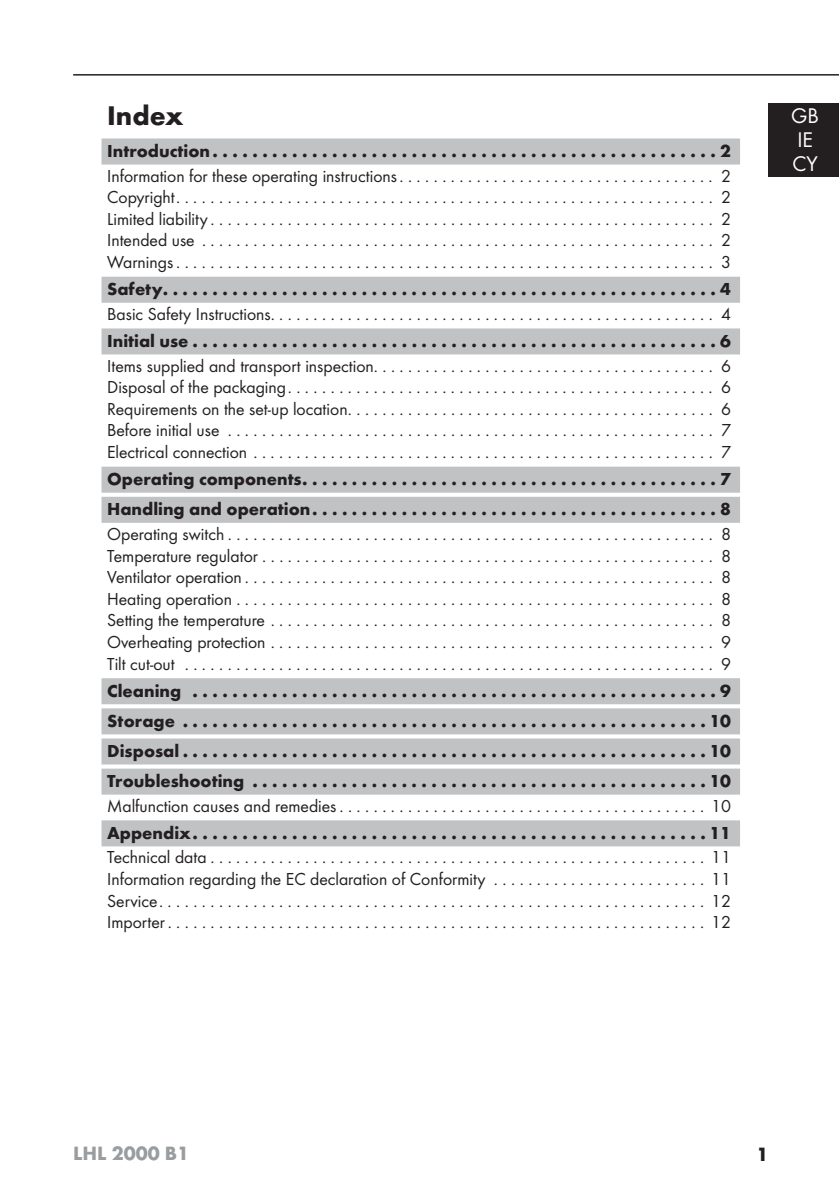
<style>
.page{position:relative;width:839px;height:1192px;background:#fff}
.page>*{position:absolute;margin:0;border:0;box-sizing:border-box;transform-origin:0 0}
.t1{font:700 28px "Futura";color:#231f20}
.t2{font:22px/24px "Futura Boo";color:#fff}
.t3{font:700 20px "Futura";color:#9a9d9f}
.t4{font:700 20px "Futura";color:#231f20}
.t5{font:18px/21.6px "Futura Boo";color:#231f20;text-align:justify}
.t6{font:700 18px/30.2px "Futura";color:#231f20}
</style>
<div class="page">
<hr style="left:73px;top:74px;width:766px;height:2px;background:#231f20">
<div style="left:768px;top:103px;width:71px;height:74px;background:#231f20"></div>
<div style="left:101px;top:138px;width:639px;height:26px;background:#c0c2c4"></div>
<div style="left:101px;top:277px;width:639px;height:26px;background:#c0c2c4"></div>
<div style="left:101px;top:328px;width:639px;height:26px;background:#c0c2c4"></div>
<div style="left:101px;top:466px;width:639px;height:26px;background:#c0c2c4"></div>
<div style="left:101px;top:496px;width:639px;height:26px;background:#c0c2c4"></div>
<div style="left:101px;top:678px;width:639px;height:26px;background:#c0c2c4"></div>
<div style="left:101px;top:708px;width:639px;height:26px;background:#c0c2c4"></div>
<div style="left:101px;top:738px;width:639px;height:26px;background:#c0c2c4"></div>
<div style="left:101px;top:768px;width:639px;height:26px;background:#c0c2c4"></div>
<div style="left:101px;top:820px;width:639px;height:26px;background:#c0c2c4"></div>
<h1 class="t1" style="left:107px;top:105px;width:78px">Index</h1>
<p class="t6" style="left:107px;top:137px;width:625px">Introduction . . . . . . . . . . . . . . . . . . . . . . . . . . . . . . . . . . . . . . . . . . . . . . . . . . . 2</p>
<p class="t5" style="left:107px;top:166px;width:625px">Information for these operating instructions . . . . . . . . . . . . . . . . . . . . . . . . . . . . . . . . . . . . . 2<br>Copyright . . . . . . . . . . . . . . . . . . . . . . . . . . . . . . . . . . . . . . . . . . . . . . . . . . . . . . . . . . . . . . . 2<br>Limited liability . . . . . . . . . . . . . . . . . . . . . . . . . . . . . . . . . . . . . . . . . . . . . . . . . . . . . . . . . . . 2<br>Intended use . . . . . . . . . . . . . . . . . . . . . . . . . . . . . . . . . . . . . . . . . . . . . . . . . . . . . . . . . . . . 2<br>Warnings . . . . . . . . . . . . . . . . . . . . . . . . . . . . . . . . . . . . . . . . . . . . . . . . . . . . . . . . . . . . . . . 3</p>
<p class="t6" style="left:107px;top:276px;width:625px">Safety. . . . . . . . . . . . . . . . . . . . . . . . . . . . . . . . . . . . . . . . . . . . . . . . . . . . . . . . 4</p>
<p class="t5" style="left:107px;top:304px;width:625px">Basic Safety Instructions. . . . . . . . . . . . . . . . . . . . . . . . . . . . . . . . . . . . . . . . . . . . . . . . . . . . 4</p>
<p class="t6" style="left:107px;top:327px;width:625px">Initial use . . . . . . . . . . . . . . . . . . . . . . . . . . . . . . . . . . . . . . . . . . . . . . . . . . . . . 6</p>
<p class="t5" style="left:107px;top:355px;width:625px">Items supplied and transport inspection. . . . . . . . . . . . . . . . . . . . . . . . . . . . . . . . . . . . . . . . 6<br>Disposal of the packaging . . . . . . . . . . . . . . . . . . . . . . . . . . . . . . . . . . . . . . . . . . . . . . . . . . 6<br>Requirements on the set-up location . . . . . . . . . . . . . . . . . . . . . . . . . . . . . . . . . . . . . . . . . . . 6<br>Before initial use . . . . . . . . . . . . . . . . . . . . . . . . . . . . . . . . . . . . . . . . . . . . . . . . . . . . . . . . . 7<br>Electrical connection . . . . . . . . . . . . . . . . . . . . . . . . . . . . . . . . . . . . . . . . . . . . . . . . . . . . . . 7</p>
<p class="t6" style="left:107px;top:465px;width:625px">Operating components . . . . . . . . . . . . . . . . . . . . . . . . . . . . . . . . . . . . . . . . . . 7<br>Handling and operation . . . . . . . . . . . . . . . . . . . . . . . . . . . . . . . . . . . . . . . . . 8</p>
<p class="t5" style="left:107px;top:524px;width:625px">Operating switch . . . . . . . . . . . . . . . . . . . . . . . . . . . . . . . . . . . . . . . . . . . . . . . . . . . . . . . . . 8<br>Temperature regulator . . . . . . . . . . . . . . . . . . . . . . . . . . . . . . . . . . . . . . . . . . . . . . . . . . . . . 8<br>Ventilator operation . . . . . . . . . . . . . . . . . . . . . . . . . . . . . . . . . . . . . . . . . . . . . . . . . . . . . . . 8<br>Heating operation . . . . . . . . . . . . . . . . . . . . . . . . . . . . . . . . . . . . . . . . . . . . . . . . . . . . . . . . 8<br>Setting the temperature . . . . . . . . . . . . . . . . . . . . . . . . . . . . . . . . . . . . . . . . . . . . . . . . . . . . 8<br>Overheating protection . . . . . . . . . . . . . . . . . . . . . . . . . . . . . . . . . . . . . . . . . . . . . . . . . . . . 9<br>Tilt cut-out . . . . . . . . . . . . . . . . . . . . . . . . . . . . . . . . . . . . . . . . . . . . . . . . . . . . . . . . . . . . . . 9</p>
<p class="t6" style="left:107px;top:677px;width:625px;text-align:justify">Cleaning . . . . . . . . . . . . . . . . . . . . . . . . . . . . . . . . . . . . . . . . . . . . . . . . . . . . . 9<br>Storage . . . . . . . . . . . . . . . . . . . . . . . . . . . . . . . . . . . . . . . . . . . . . . . . . . . . . 10<br>Disposal . . . . . . . . . . . . . . . . . . . . . . . . . . . . . . . . . . . . . . . . . . . . . . . . . . . . . 10<br>Troubleshooting . . . . . . . . . . . . . . . . . . . . . . . . . . . . . . . . . . . . . . . . . . . . . . 10</p>
<p class="t5" style="left:107px;top:795px;width:625px">Malfunction causes and remedies . . . . . . . . . . . . . . . . . . . . . . . . . . . . . . . . . . . . . . . . . . . 10</p>
<p class="t6" style="left:107px;top:819px;width:625px">Appendix . . . . . . . . . . . . . . . . . . . . . . . . . . . . . . . . . . . . . . . . . . . . . . . . . . . . 11</p>
<p class="t5" style="left:107px;top:847px;width:625px">Technical data . . . . . . . . . . . . . . . . . . . . . . . . . . . . . . . . . . . . . . . . . . . . . . . . . . . . . . . . . . 11<br>Information regarding the EC declaration of Conformity . . . . . . . . . . . . . . . . . . . . . . . . . 11<br>Service . . . . . . . . . . . . . . . . . . . . . . . . . . . . . . . . . . . . . . . . . . . . . . . . . . . . . . . . . . . . . . . . 12<br>Importer . . . . . . . . . . . . . . . . . . . . . . . . . . . . . . . . . . . . . . . . . . . . . . . . . . . . . . . . . . . . . . . 12</p>
<p class="t2" style="left:791px;top:105px;width:29px">GB<br>IE<br>CY</p>
<p class="t3" style="left:73px;top:1144px;width:117px">LHL 2000 B1</p>
<p class="t4" style="left:756px;top:1145px;width:13px">1</p>
</div>
